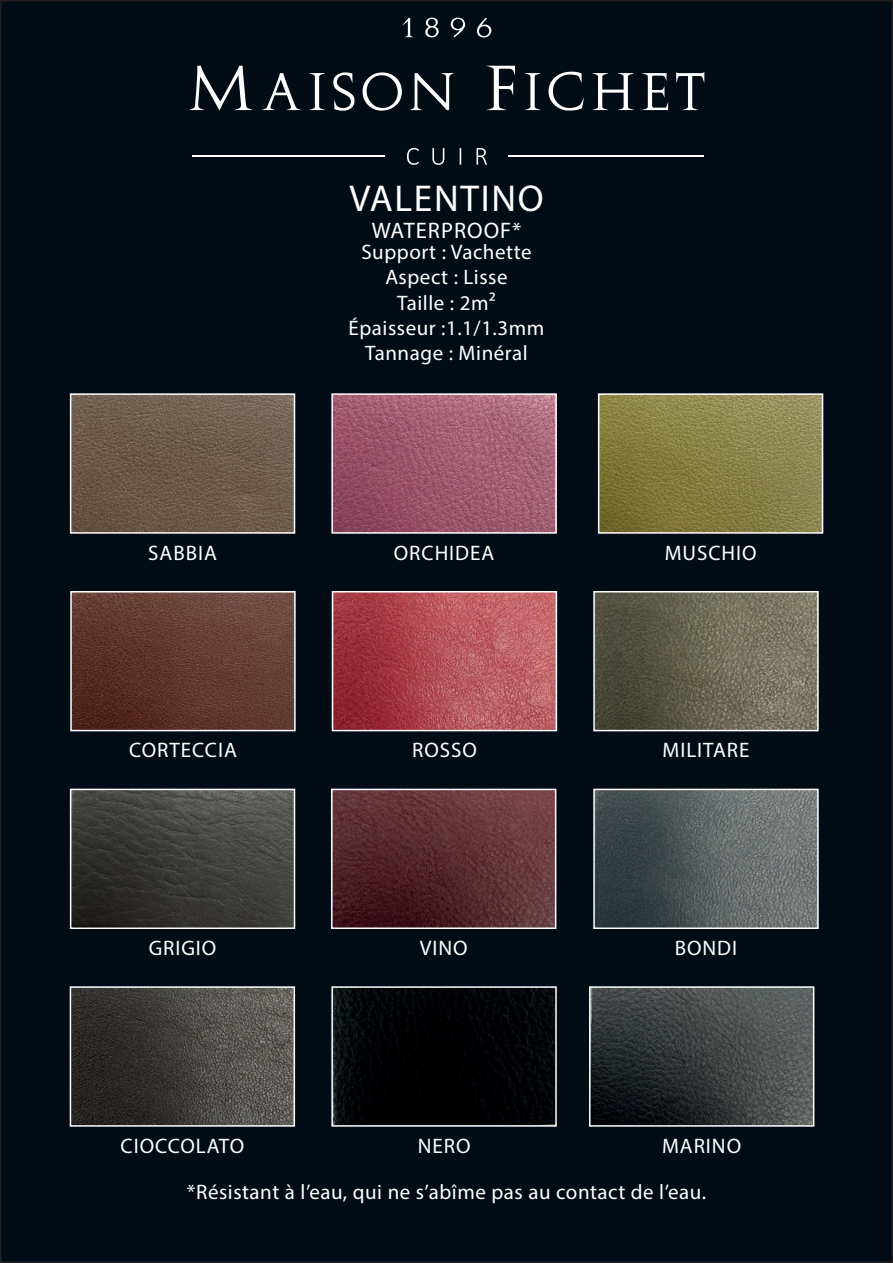
<style>
.page{position:relative;width:893px;height:1263px;background:#fff}
.page>*{position:absolute;margin:0;border:0;box-sizing:border-box;transform-origin:0 0}
.t1{font:37.5px "Myriad Pro";letter-spacing:.045em;color:#fff}
.t2{font:22.5px "Myriad Pro";letter-spacing:.045em;color:#fff}
.t3{font:21px/25.2px "Myriad Pro";letter-spacing:.025em;color:#fff;text-align:center}
.t4{font:21px "Myriad Pro";letter-spacing:.045em;color:#fff}
</style>
<div class="page">
<div style="left:1px;top:1px;width:891px;height:1261px;background:#010c16"></div>
<svg style="left:189px;top:66px;width:64px;height:45px"></svg>
<svg style="left:262px;top:73px;width:39px;height:37px"></svg>
<svg style="left:309px;top:73px;width:16px;height:37px"></svg>
<svg style="left:333px;top:72px;width:22px;height:39px"></svg>
<svg style="left:363px;top:72px;width:39px;height:39px"></svg>
<svg style="left:410px;top:73px;width:44px;height:37px"></svg>
<svg style="left:486px;top:66px;width:29px;height:44px"></svg>
<svg style="left:524px;top:73px;width:17px;height:37px"></svg>
<svg style="left:549px;top:72px;width:35px;height:39px"></svg>
<svg style="left:592px;top:73px;width:42px;height:37px"></svg>
<svg style="left:642px;top:73px;width:26px;height:37px"></svg>
<svg style="left:676px;top:72px;width:28px;height:38px"></svg>
<svg style="left:407px;top:148px;width:12px;height:17px"></svg>
<svg style="left:432px;top:148px;width:12px;height:17px"></svg>
<svg style="left:460px;top:148px;width:1px;height:17px"></svg>
<svg style="left:477px;top:148px;width:10px;height:17px"></svg>
<hr style="left:192px;top:156px;width:192px;height:1px;background:#fff">
<hr style="left:508px;top:156px;width:196px;height:1px;background:#fff">
<svg style="left:402px;top:18px;width:11px;height:19px"></svg>
<svg style="left:425px;top:18px;width:14px;height:19px"></svg>
<svg style="left:451px;top:18px;width:14px;height:19px"></svg>
<svg style="left:477px;top:18px;width:14px;height:20px"></svg>
<img style="left:73px;top:396px;width:219px;height:135px">
<div style="left:70px;top:393px;width:225px;height:141px;border:2px solid #fff"></div>
<img style="left:73px;top:989px;width:219px;height:135px">
<div style="left:70px;top:986px;width:225px;height:141px;border:2px solid #fff"></div>
<img style="left:73px;top:594px;width:220px;height:134px">
<div style="left:70px;top:591px;width:226px;height:140px;border:2px solid #fff"></div>
<img style="left:334px;top:989px;width:220px;height:135px">
<div style="left:331px;top:986px;width:226px;height:141px;border:2px solid #fff"></div>
<img style="left:73px;top:792px;width:219px;height:134px">
<div style="left:70px;top:789px;width:225px;height:140px;border:2px solid #fff"></div>
<img style="left:334px;top:396px;width:220px;height:135px">
<div style="left:331px;top:393px;width:226px;height:141px;border:2px solid #fff"></div>
<img style="left:334px;top:792px;width:219px;height:134px">
<div style="left:331px;top:789px;width:225px;height:140px;border:2px solid #fff"></div>
<img style="left:335px;top:594px;width:219px;height:134px">
<div style="left:332px;top:591px;width:225px;height:140px;border:2px solid #fff"></div>
<img style="left:601px;top:396px;width:219px;height:135px">
<div style="left:598px;top:393px;width:225px;height:141px;border:2px solid #fff"></div>
<img style="left:596px;top:594px;width:220px;height:134px">
<div style="left:593px;top:591px;width:226px;height:140px;border:2px solid #fff"></div>
<img style="left:596px;top:792px;width:220px;height:134px">
<div style="left:593px;top:789px;width:226px;height:140px;border:2px solid #fff"></div>
<img style="left:592px;top:989px;width:219px;height:135px">
<div style="left:589px;top:986px;width:225px;height:141px;border:2px solid #fff"></div>
<h1 class="t1" style="left:349px;top:180px;width:196px">VALENTINO</h1>
<p class="t2" style="left:372px;top:219px;width:151px">WATERPROOF*</p>
<p class="t3" style="left:349px;top:240px;width:197px">Support : Vachette<br>Aspect : Lisse<br>Taille : 2m²<br>Épaisseur :1.1/1.3mm<br>Tannage : Minéral</p>
<p class="t3" style="left:148px;top:540px;width:70px">SABBIA</p>
<p class="t4" style="left:394px;top:542px;width:102px">ORCHIDEA</p>
<p class="t4" style="left:665px;top:542px;width:93px">MUSCHIO</p>
<p class="t4" style="left:129px;top:740px;width:109px">CORTECCIA</p>
<p class="t3" style="left:412px;top:738px;width:66px">ROSSO</p>
<p class="t4" style="left:663px;top:740px;width:88px">MILITARE</p>
<p class="t3" style="left:149px;top:936px;width:69px">GRIGIO</p>
<p class="t3" style="left:420px;top:936px;width:49px">VINO</p>
<p class="t3" style="left:675px;top:936px;width:64px">BONDI</p>
<p class="t4" style="left:121px;top:1135px;width:125px">CIOCCOLATO</p>
<p class="t3" style="left:418px;top:1133px;width:54px">NERO</p>
<p class="t3" style="left:662px;top:1133px;width:80px">MARINO</p>
<p class="t3" style="left:187px;top:1180px;width:521px">*Résistant à l’eau, qui ne s’abîme pas au contact de l’eau.</p>
</div>
